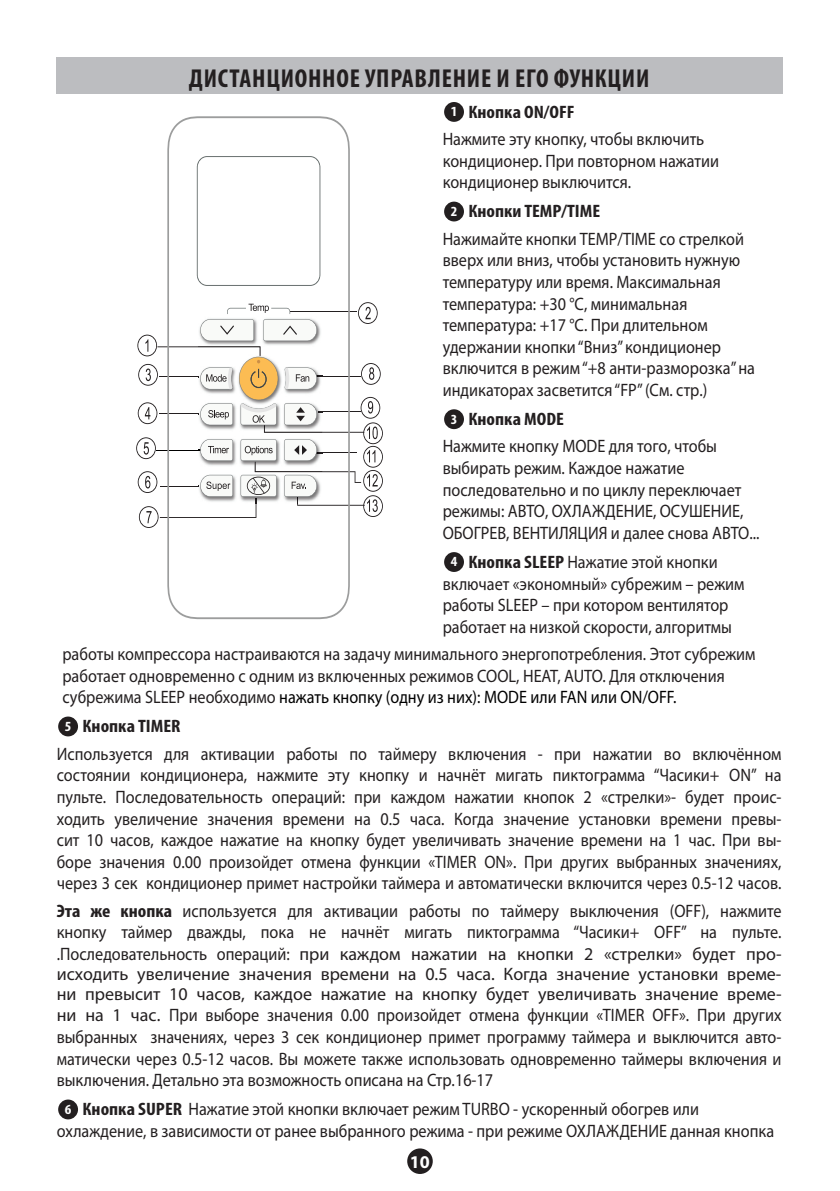
<style>
.page{position:relative;width:840px;height:1191px;background:#fff}
.page>*{position:absolute;margin:0;border:0;box-sizing:border-box;transform-origin:0 0}
.t1{font:700 condensed 26px "Myriad Pro";letter-spacing:.03em;color:#231f20}
.t2{font:18px/21.6px "Myriad Pro";color:#231f20;scale:.9 1}
.t3{font:700 18px "Myriad Pro";color:#fff}
.s1{font-weight:700;font-stretch:condensed;font-size:14px;color:#fff}
.s2{font-weight:700;font-stretch:condensed}
.s3{color:#000}
</style>
<div class="page">
<div style="left:407px;top:1148px;width:25px;height:26px;background:#231f20;border-radius:50%"></div>
<div style="left:57px;top:57px;width:725px;height:37px;background:#bcbdc0"></div>
<div style="left:444px;top:102px;width:19px;height:20px;background:#231f20;border-radius:50%"></div>
<div style="left:444px;top:202px;width:19px;height:19px;background:#231f20;border-radius:50%"></div>
<div style="left:444px;top:409px;width:19px;height:20px;background:#231f20;border-radius:50%"></div>
<div style="left:444px;top:552px;width:19px;height:20px;background:#231f20;border-radius:50%"></div>
<div style="left:58px;top:716px;width:20px;height:20px;background:#231f20;border-radius:50%"></div>
<div style="left:58px;top:1099px;width:20px;height:20px;background:#231f20;border-radius:50%"></div>
<svg style="left:167px;top:116px;width:182px;height:503px"></svg>
<svg style="left:197px;top:156px;width:123px;height:130px"></svg>
<svg style="left:136px;top:302px;width:247px;height:226px"></svg>
<h1 class="t1" style="left:189px;top:62px;width:461px">ДИСТАНЦИОННОЕ УПРАВЛЕНИЕ И ЕГО ФУНКЦИИ</h1>
<p class="t2" style="left:442px;top:98px;width:292px;line-height:27.2px;text-indent:8px"><span class="s1">1</span> <span class="s2">Кнопка ON/OFF<br></span>Нажмите эту кнопку, чтобы включить</p>
<p class="t2" style="left:442px;top:150px;width:308px">кондиционер. При повторном нажатии кондиционер выключится.</p>
<p class="t2" style="left:442px;top:197px;width:336px;line-height:27.2px;text-indent:8px"><span class="s1">2</span> <span class="s2">Кнопки TEMP/TIME<br></span>Нажимайте кнопки TEMP/TIME со стрелкой</p>
<p class="t2" style="left:442px;top:249px;width:348px">вверх или вниз, чтобы установить нужную температуру или время. Максимальная температура: +30 °C, минимальная температура: +17 °C. При длительном удержании кнопки “Вниз” кондиционер включится в режим “+8 анти-разморозка” на индикаторах засветится “FP” (См. стр.)</p>
<p class="t2" style="left:442px;top:405px;width:306px;line-height:27.2px;text-indent:8px"><span class="s1">3</span> <span class="s2">Кнопка MODE<br></span>Нажмите кнопку MODE для того, чтобы</p>
<p class="t2" style="left:442px;top:457px;width:353px">выбирать режим. Каждое нажатие последовательно и по циклу переключает режимы: АВТО, ОХЛАЖДЕНИЕ, ОСУШЕНИЕ, ОБОГРЕВ, ВЕНТИЛЯЦИЯ и далее снова АВТО...</p>
<p class="t2" style="left:442px;top:551px;width:337px;text-indent:8px"><span class="s1">4</span> <span class="s2">Кнопка SLEEP</span> Нажатие этой кнопки включает «экономный» субрежим – режим работы SLEEP – при котором вентилятор работает на низкой скорости, алгоритмы</p>
<p class="t2" style="left:62px;top:643px;width:771px">работы компрессора настраиваются на задачу минимального энергопотребления. Этот субрежим работает одновременно с одним из включенных режимов COOL, HEAT, AUTO. Для отключения субрежима SLEEP необходимо <span class="s3">нажать кнопку (одну из них): MODE или FAN или ON/OFF.</span></p>
<p class="t2" style="left:57px;top:712px;width:806px;line-height:27.2px;text-indent:8px"><span class="s1">5</span> <span class="s2">Кнопка TIMER<br></span>Используется для активации работы по таймеру включения - при нажатии во включённом</p>
<p class="t2" style="left:57px;top:764px;width:806px;text-align:justify">состоянии кондиционера, нажмите эту кнопку и начнёт мигать пиктограмма “Часики+ ON” на пульте. Последовательность операций: при каждом нажатии кнопок 2 «стрелки»- будет проис&shy;ходить увеличение значения времени на 0.5 часа. Когда значение установки времени превы&shy;сит 10 часов, каждое нажатие на кнопку будет увеличивать значение времени на 1 час. При вы&shy;боре значения 0.00 произойдет отмена функции «TIMER ON». При других выбранных значениях, через 3 сек кондиционер примет настройки таймера и автоматически включится через 0.5-12 часов.</p>
<p class="t2" style="left:57px;top:899px;width:806px;text-align:justify"><span class="s2">Эта же кнопка</span> используется для активации работы по таймеру выключения (OFF), нажмите кнопку таймер дважды, пока не начнёт мигать пиктограмма “Часики+ OFF” на пульте. .Последовательность операций: при каждом нажатии на кнопки 2 «стрелки» будет про&shy;исходить увеличение значения времени на 0.5 часа. Когда значение установки време&shy;ни превысит 10 часов, каждое нажатие на кнопку будет увеличивать значение време&shy;ни на 1 час. При выборе значения 0.00 произойдет отмена функции «TIMER OFF». При других выбранных значениях, через 3 сек кондиционер примет программу таймера и выключится авто&shy;матически через 0.5-12 часов. Вы можете также использовать одновременно таймеры включения и выключения. Детально эта возможность описана на Стр.16-17</p>
<p class="t2" style="left:57px;top:1098px;width:798px;text-indent:8px"><span class="s1">6</span> <span class="s2">Кнопка SUPER</span> Нажатие этой кнопки включает режим TURBO - ускоренный обогрев или охлаждение, в зависимости от ранее выбранного режима - при режиме ОХЛАЖДЕНИЕ данная кнопка</p>
<p class="t3" style="left:410px;top:1150px;width:21px">10</p>
</div>
